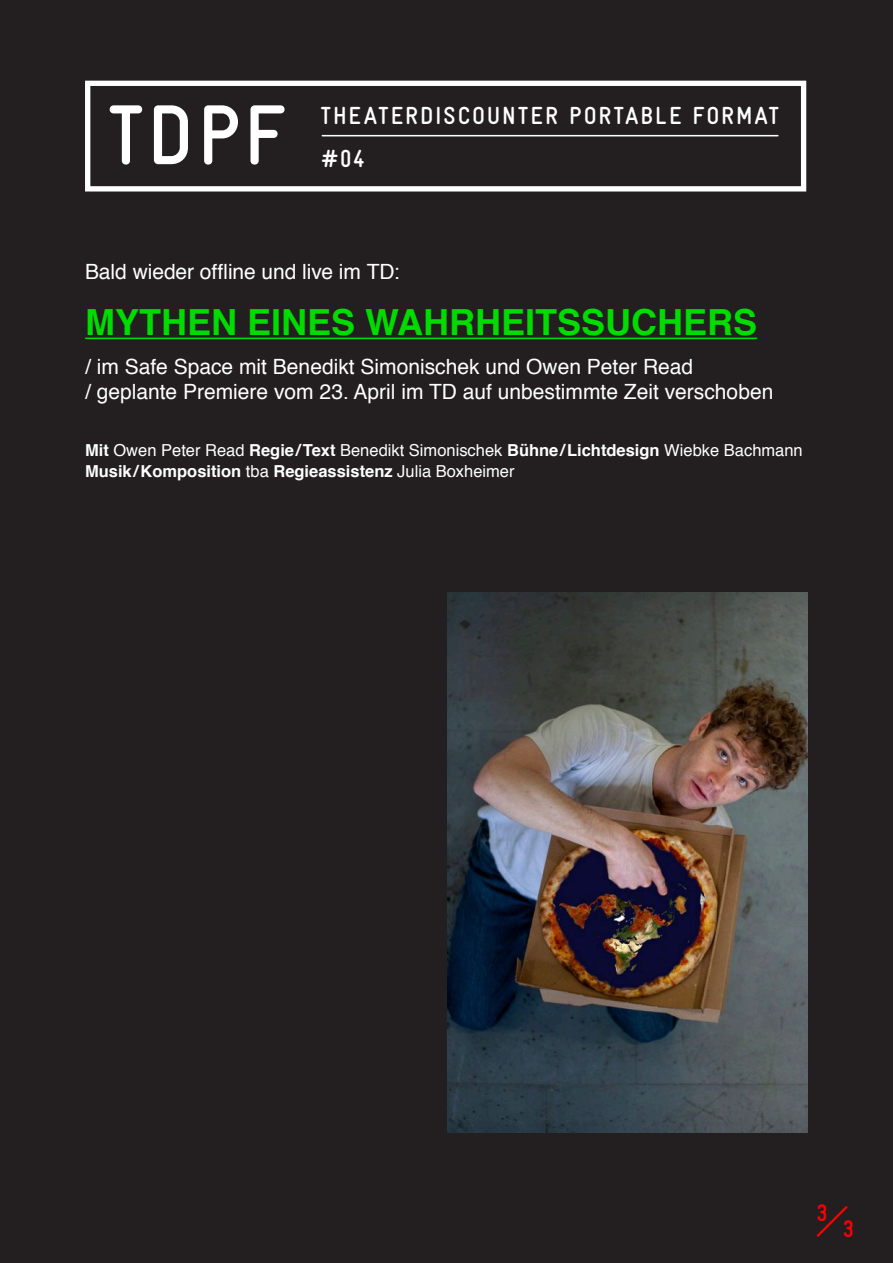
<style>
.page{position:relative;width:893px;height:1263px;background:#231f20}
.page>*{position:absolute;margin:0;border:0;box-sizing:border-box;transform-origin:0 0}
.t1{font:700 condensed 85.05px "Gravur";color:#fff}
.t2{font:700 36px "Helvetica";color:#00dc00}
.t3{font:700 condensed 24.75px "Gravur";letter-spacing:.08em;color:#fff}
.t4{font:700 condensed 24px "Gravur";color:#f00}
.t5{font:21px/25.5px "Helvetica";color:#fff}
.t6{font:16.5px/21px "Helvetica";color:#fff}
.s1{font-weight:700}
</style>
<div class="page">
<div style="left:85px;top:81px;width:721px;height:110px;border:5px solid #fff"></div>
<hr style="left:85px;top:338px;width:672px;height:1px;background:#00dc00">
<svg style="left:816px;top:1206px;width:32px;height:31px"></svg>
<img style="left:448px;top:593px;width:360px;height:540px">
<hr style="left:322px;top:135px;width:456px;height:1px;background:#fff">
<h1 class="t1" style="left:109px;top:88px;width:177px">TDPF</h1>
<p class="t3" style="left:321px;top:102px;width:459px">THEATERDISCOUNTER PORTABLE FORMAT</p>
<p class="t3" style="left:321px;top:145px;width:45px">#04</p>
<p class="t5" style="left:85px;top:260px;width:316px">Bald wieder offline und live im TD:</p>
<h2 class="t2" style="left:85px;top:294px;width:674px">MYTHEN EINES WAHRHEITSSUCHERS</h2>
<p class="t5" style="left:85px;top:354px;width:690px">/ im Safe Space mit Benedikt Simonischek und Owen Peter Read<br>/ geplante Premiere vom 23. April im TD auf unbestimmte Zeit verschoben</p>
<p class="t6" style="left:85px;top:440px;width:719px"><span class="s1">Mit</span> Owen Peter Read <span class="s1">Regie/Text</span> Benedikt Simonischek <span class="s1">Bühne/Lichtdesign</span> Wiebke Bachmann<br><span class="s1">Musik/Komposition</span> tba <span class="s1">Regieassistenz</span> Julia Boxheimer</p>
<p class="t4" style="left:816px;top:1199px;width:13px">3</p>
<p class="t4" style="left:843px;top:1215px;width:13px">3</p>
</div>
